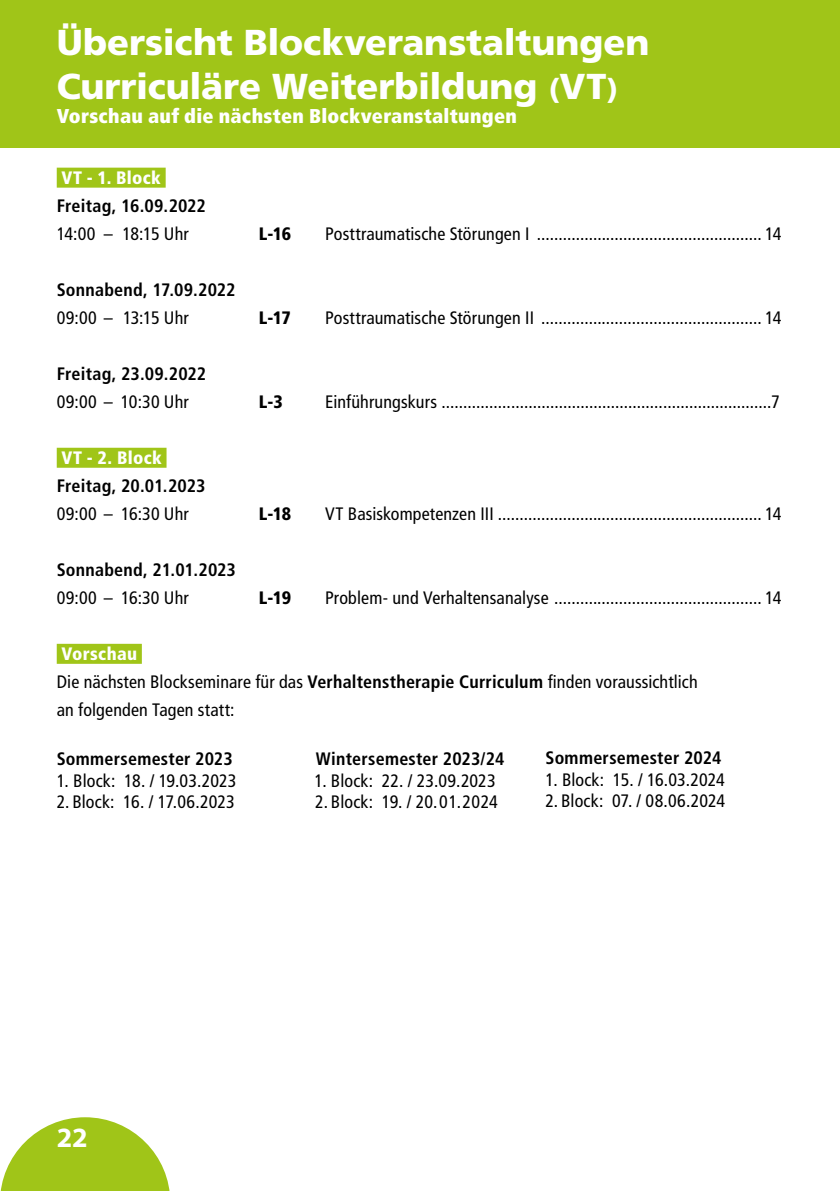
<style>
.page{position:relative;width:840px;height:1191px;background:#fff}
.page>*{position:absolute;margin:0;border:0;box-sizing:border-box;transform-origin:0 0}
.t1{font:900 36px/43.2px "Frutiger LT Std";color:#fff}
.t2{font:700 28px "Myriad Pro";color:#fff}
.t3{font:900 condensed 20px "Frutiger LT Std";letter-spacing:.015em;color:#fff}
.t4{font:condensed 18px/28px "Frutiger LT Std";letter-spacing:.005em;color:#000}
.t5{font:700 condensed 18px "Frutiger LT Std";letter-spacing:.01em;color:#000}
.t6{font:900 condensed 18px "Frutiger LT Std";letter-spacing:.025em;color:#fff}
.t7{font:900 condensed 18px "Frutiger LT Std";letter-spacing:-.015em;color:#000}
.t8{font:condensed 18px "Frutiger LT Std";letter-spacing:-.015em;color:#000}
.s1{font-size:28px}
.s2{font-weight:900;color:#fff}
.s3{font-weight:700}
</style>
<div class="page">
<div style="left:0;top:0;width:839px;height:147px;background:#a0c518"></div>
<svg style="left:0;top:1117px;width:170px;height:74px"></svg>
<div style="left:57px;top:168px;width:108px;height:20px;background:#a0c518"></div>
<div style="left:57px;top:448px;width:109px;height:20px;background:#a0c518"></div>
<div style="left:57px;top:644px;width:85px;height:20px;background:#a0c518"></div>
<h1 class="t1" style="left:57px;top:21px;width:594px">Übersicht Blockveranstaltungen<br>Curriculäre Weiterbildung <span class="s1">(</span>VT<span class="s1">)</span></h1>
<p class="t3" style="left:57px;top:103px;width:461px">Vorschau auf die nächsten Blockveranstaltungen</p>
<p class="t6" style="left:61px;top:166px;width:101px">VT - 1. Block</p>
<p class="t5" style="left:57px;top:195px;width:151px">Freitag, 16.09.2022</p>
<p class="t8" style="left:57px;top:223px;width:133px">14:00 – 18:15 Uhr</p>
<p class="t7" style="left:259px;top:223px;width:34px">L-16</p>
<p class="t4" style="left:325px;top:219px;width:457px">Posttraumatische Störungen I .................................................... 14</p>
<p class="t5" style="left:57px;top:279px;width:180px">Sonnabend, 17.09.2022</p>
<p class="t4" style="left:57px;top:303px;width:134px">09:00 – 13:15 Uhr</p>
<p class="t7" style="left:259px;top:307px;width:33px">L-17</p>
<p class="t4" style="left:325px;top:303px;width:457px">Posttraumatische Störungen II ................................................... 14</p>
<p class="t5" style="left:57px;top:363px;width:151px">Freitag, 23.09.2022</p>
<p class="t4" style="left:57px;top:387px;width:134px">09:00 – 10:30 Uhr</p>
<p class="t7" style="left:259px;top:391px;width:25px">L-3</p>
<p class="t4" style="left:325px;top:387px;width:456px">Einführungskurs ............................................................................7</p>
<p class="t6" style="left:61px;top:447px;width:102px">VT - 2. Block</p>
<p class="t5" style="left:57px;top:475px;width:150px">Freitag, 20.01.2023</p>
<p class="t4" style="left:57px;top:500px;width:133px">09:00 – 16:30 Uhr</p>
<p class="t7" style="left:259px;top:503px;width:34px">L-18</p>
<p class="t4" style="left:325px;top:500px;width:457px">VT Basiskompetenzen III ............................................................. 14</p>
<p class="t5" style="left:57px;top:559px;width:181px">Sonnabend, 21.01.2023</p>
<p class="t4" style="left:57px;top:584px;width:133px">09:00 – 16:30 Uhr</p>
<p class="t7" style="left:259px;top:587px;width:34px">L-19</p>
<p class="t4" style="left:325px;top:584px;width:457px">Problem- und Verhaltensanalyse ................................................ 14</p>
<p class="t4" style="left:57px;top:640px;width:642px"><span class="s2">Vorschau<br></span>Die nächsten Blockseminare für das <span class="s3">Verhaltenstherapie Curriculum</span> finden voraussichtlich an folgenden Tagen statt:</p>
<p class="t5" style="left:316px;top:748px;width:190px">Wintersemester 2023/24</p>
<p class="t4" style="left:314px;top:766px;width:183px">1. Block: 22. / 23.09.2023</p>
<p class="t4" style="left:315px;top:788px;width:184px">2. Block: 19. / 20.01.2024</p>
<p class="t5" style="left:545px;top:747px;width:177px">Sommersemester 2024</p>
<p class="t4" style="left:545px;top:765px;width:181px">1. Block: 15. / 16.03.2024</p>
<p class="t4" style="left:545px;top:787px;width:181px">2. Block: 07. / 08.06.2024</p>
<p class="t5" style="left:57px;top:748px;width:177px">Sommersemester 2023</p>
<p class="t4" style="left:57px;top:766px;width:181px">1. Block: 18. / 19.03.2023</p>
<p class="t4" style="left:57px;top:788px;width:179px">2. Block: 16. / 17.06.2023</p>
<h2 class="t2" style="left:57px;top:1119px;width:33px">22</h2>
</div>
